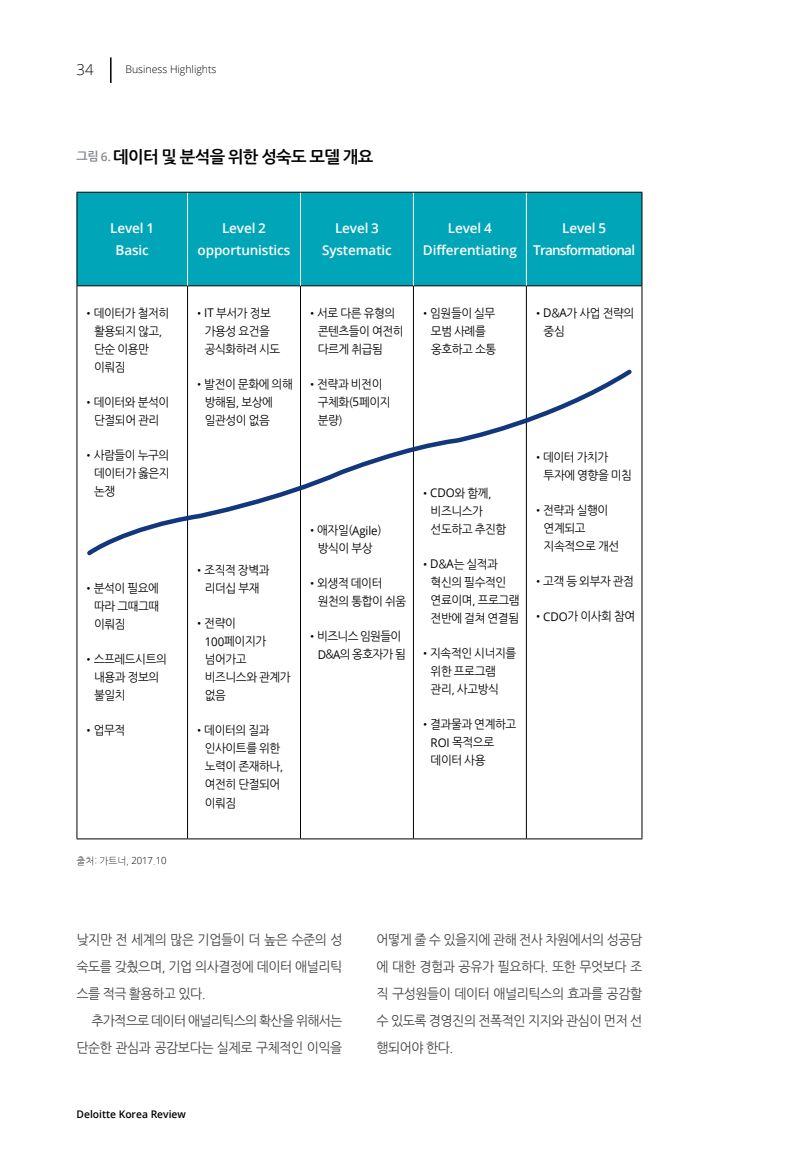
<style>
.page{position:relative;width:787px;height:1170px;background:#fff}
.page>*{position:absolute;margin:0;border:0;box-sizing:border-box;transform-origin:0 0}
.t1{font:16.5px "Nanum Gothic OTF Bold";letter-spacing:-.04em;color:#000}
.t2{font:300 15px "Open Sans";color:#000}
.t3{font:13.5px/27px "Nanum Gothic OTF";letter-spacing:-.04em;color:#404042;text-align:justify;scale:.96 1}
.t4{font:600 13.5px/22.5px "Open Sans";letter-spacing:-.01em;color:#fff;text-align:center}
.t5{font:13.5px/27px "Nanum Gothic OTF";letter-spacing:-.06em;color:#404042;text-align:right;scale:.96 1}
.t6{font:600 13.5px/22.5px "Open Sans";letter-spacing:-.06em;color:#fff;text-align:center}
.t7{font:12px/18px "Nanum Gothic OTF";letter-spacing:-.04em;color:#000;scale:.96 1}
.t8{font:12px/18px "Nanum Gothic OTF";letter-spacing:-.06em;color:#000;scale:.96 1}
.t9{font:600 10.5px "Open Sans";color:#000}
.t10{font:300 10.5px "Open Sans";color:#000}
.t11{font:9.75px "Nanum Gothic OTF Light";color:#000}
.s1{font-size:12px;color:#878a8f}
.s2{font-family:"Open Sans";font-weight:600;font-size:12px;color:#878a8f}
.s3{font-family:"Open Sans";font-weight:300}
.s4{font-family:"Open Sans"}
</style>
<div class="page">
<div style="left:78px;top:193px;width:563px;height:92px;background:#00a5b8"></div>
<hr style="left:77px;top:285px;width:110px;height:1px;background:#000">
<hr style="left:187px;top:285px;width:113px;height:1px;background:#000">
<hr style="left:187px;top:286px;width:1px;height:552px;background:#000">
<hr style="left:300px;top:285px;width:113px;height:1px;background:#000">
<hr style="left:300px;top:286px;width:1px;height:552px;background:#000">
<hr style="left:413px;top:285px;width:113px;height:1px;background:#000">
<hr style="left:413px;top:286px;width:1px;height:552px;background:#000">
<hr style="left:526px;top:285px;width:115px;height:1px;background:#000">
<hr style="left:526px;top:286px;width:1px;height:552px;background:#000">
<hr style="left:187px;top:192px;width:1px;height:93px;background:#fff">
<hr style="left:300px;top:192px;width:1px;height:93px;background:#fff">
<hr style="left:413px;top:192px;width:1px;height:93px;background:#fff">
<hr style="left:526px;top:192px;width:1px;height:93px;background:#fff">
<hr style="left:77px;top:192px;width:110px;height:1px;background:#000">
<hr style="left:77px;top:192px;width:1px;height:94px;background:#000">
<hr style="left:187px;top:192px;width:113px;height:1px;background:#000">
<hr style="left:300px;top:192px;width:113px;height:1px;background:#000">
<hr style="left:413px;top:192px;width:113px;height:1px;background:#000">
<hr style="left:526px;top:192px;width:116px;height:1px;background:#000">
<hr style="left:641px;top:192px;width:1px;height:94px;background:#000">
<hr style="left:77px;top:286px;width:1px;height:552px;background:#000">
<hr style="left:641px;top:286px;width:1px;height:552px;background:#000">
<hr style="left:77px;top:838px;width:110px;height:1px;background:#000">
<hr style="left:187px;top:838px;width:113px;height:1px;background:#000">
<hr style="left:300px;top:838px;width:113px;height:1px;background:#000">
<hr style="left:413px;top:838px;width:113px;height:1px;background:#000">
<hr style="left:526px;top:838px;width:116px;height:1px;background:#000">
<svg style="left:87px;top:365px;width:545px;height:194px"></svg>
<svg style="left:110px;top:57px;width:1px;height:26px"></svg>
<p class="t2" style="left:77px;top:59px;width:19px">34</p>
<p class="t10" style="left:125px;top:62px;width:92px">Business Highlights</p>
<h1 class="t1" style="left:77px;top:148px;width:298px"><span class="s1">그림</span> <span class="s2">6</span><span class="s1">.</span> 데이터 및 분석을 위한 성숙도 모델 개요</h1>
<p class="t4" style="left:110px;top:216px;width:45px">Level 1<br>Basic</p>
<p class="t4" style="left:197px;top:216px;width:94px">Level 2 opportunistics</p>
<p class="t4" style="left:322px;top:216px;width:71px">Level 3<br>Systematic</p>
<p class="t4" style="left:423px;top:216px;width:95px">Level 4<br>Differentiating</p>
<p class="t6" style="left:533px;top:216px;width:103px">Level 5<br>Transformational</p>
<p class="t7" style="left:94px;top:303px;width:80px;text-indent:-11px">•데이터가 철저히 활용되지 않고, 단순 이용만 이뤄짐</p>
<p class="t7" style="left:83px;top:392px;width:91px;text-align:center">•데이터와 분석이 단절되어 관리</p>
<p class="t7" style="left:94px;top:445px;width:80px;text-align:justify;text-indent:-11px">•사람들이 누구의 데이터가 옳은지 논쟁</p>
<p class="t7" style="left:94px;top:579px;width:69px;text-align:justify;text-indent:-11px">•분석이 필요에 따라 그때그때 이뤄짐</p>
<p class="t7" style="left:94px;top:650px;width:77px;text-indent:-11px">•스프레드시트의 내용과 정보의 불일치</p>
<p class="t7" style="left:83px;top:721px;width:45px">•업무적</p>
<p class="t11" style="left:77px;top:855px;width:91px">출처: 가트너, <span class="s3">2017</span>.<span class="s3">10</span></p>
<p class="t7" style="left:205px;top:303px;width:80px;text-indent:-11px">•<span class="s4">IT</span> 부서가 정보 가용성 요건을 공식화하려 시도</p>
<p class="t7" style="left:205px;top:374px;width:93px;text-indent:-11px">•발전이 문화에 의해 방해됨, 보상에 일관성이 없음</p>
<p class="t7" style="left:194px;top:561px;width:80px;text-align:center">•조직적 장벽과 리더십 부재</p>
<p class="t7" style="left:205px;top:614px;width:91px;text-indent:-11px">•전략이<br><span class="s4">100</span>페이지가 넘어가고 비즈니스와 관계가 없음</p>
<p class="t7" style="left:205px;top:721px;width:83px;text-indent:-11px">•데이터의 질과 인사이트를 위한 노력이 존재하나, 여전히 단절되어 이뤄짐</p>
<p class="t7" style="left:318px;top:303px;width:91px;text-indent:-11px">•서로 다른 유형의 콘텐츠들이 여전히 다르게 취급됨</p>
<p class="t7" style="left:318px;top:374px;width:78px;text-indent:-11px">•전략과 비전이 구체화(<span class="s4">5</span>페이지 분량)</p>
<p class="t7" style="left:431px;top:303px;width:69px;text-indent:-11px">•임원들이 실무 모범 사례를 옹호하고 소통</p>
<p class="t7" style="left:307px;top:521px;width:80px;text-align:center">•애자일(<span class="s4">Agile</span>) 방식이 부상</p>
<p class="t7" style="left:318px;top:574px;width:94px;text-indent:-11px">•외생적 데이터 원천의 통합이 쉬움</p>
<p class="t8" style="left:318px;top:627px;width:93px;text-indent:-11px">•비즈니스 임원들이<br><span class="s4">D</span>&amp;<span class="s4">A</span>의 옹호자가 됨</p>
<p class="t7" style="left:430px;top:483px;width:80px;text-indent:-11px">•<span class="s4">CDO</span>와 함께, 비즈니스가 선도하고 추진함</p>
<p class="t7" style="left:430px;top:554px;width:94px;text-indent:-11px">•<span class="s4">D</span>&amp;<span class="s4">A</span>는 실적과 혁신의 필수적인 연료이며, 프로그램 전반에 걸쳐 연결됨</p>
<p class="t7" style="left:430px;top:643px;width:91px;text-indent:-11px">•지속적인 시너지를 위한 프로그램 관리, 사고방식</p>
<p class="t7" style="left:430px;top:714px;width:91px;text-indent:-11px">•결과물과 연계하고<br><span class="s4">ROI</span> 목적으로 데이터 사용</p>
<p class="t7" style="left:543px;top:303px;width:96px;text-indent:-11px">•<span class="s4">D</span>&amp;<span class="s4">A</span>가 사업 전략의 중심</p>
<p class="t7" style="left:543px;top:447px;width:94px;text-indent:-11px">•데이터 가치가 투자에 영향을 미침</p>
<p class="t7" style="left:543px;top:500px;width:80px;text-indent:-11px">•전략과 실행이 연계되고 지속적으로 개선</p>
<p class="t7" style="left:533px;top:571px;width:107px">•고객 등 외부자 관점</p>
<p class="t7" style="left:533px;top:606px;width:108px">•<span class="s4">CDO</span>가 이사회 참여</p>
<p class="t3" style="left:77px;top:925px;width:278px">낮지만 전 세계의 많은 기업들이 더 높은 수준의 성 숙도를 갖췄으며, 기업 의사결정에 데이터 애널리틱 스를 적극 활용하고 있다.</p>
<p class="t5" style="left:77px;top:1006px;width:278px">추가적으로 데이터 애널리틱스의 확산을 위해서는 단순한 관심과 공감보다는 실제로 구체적인 이익을</p>
<p class="t9" style="left:77px;top:1107px;width:111px">Deloitte Korea Review</p>
<p class="t3" style="left:376px;top:925px;width:278px">어떻게 줄 수 있을지에 관해 전사 차원에서의 성공담 에 대한 경험과 공유가 필요하다. 또한 무엇보다 조 직 구성원들이 데이터 애널리틱스의 효과를 공감할 수 있도록 경영진의 전폭적인 지지와 관심이 먼저 선 행되어야 한다.</p>
</div>
